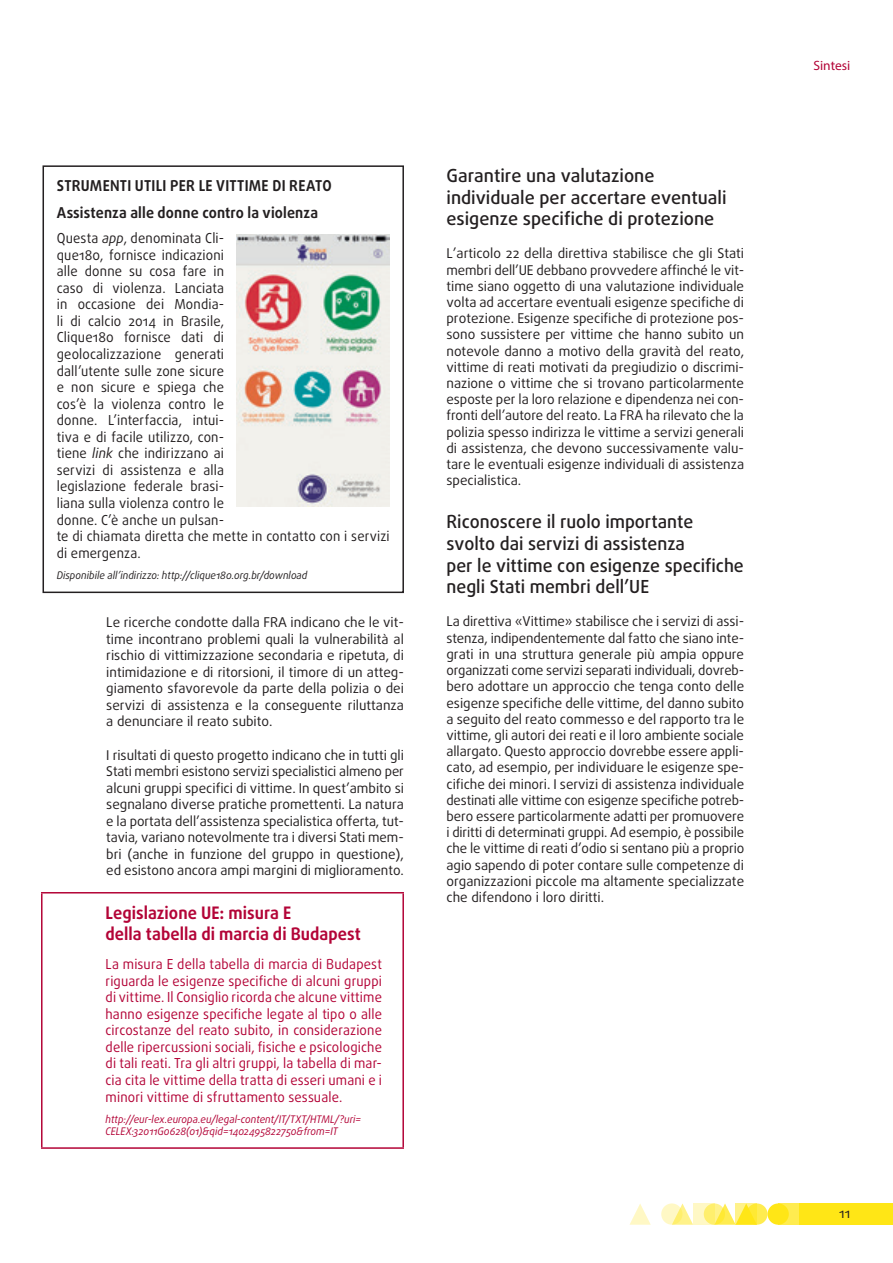
<style>
.page{position:relative;width:893px;height:1263px;background:#fff}
.page>*{position:absolute;margin:0;border:0;box-sizing:border-box;transform-origin:0 0}
.titles_h3{font:500 18px/21.6px "Daxline Pro";color:#231f20}
.red_title{font:700 17.25px/20.7px "Daxline Pro";letter-spacing:.005em;color:#b30437;scale:.95 1}
.t1{font:700 15px/26.5px "Daxline Pro";letter-spacing:.01em;color:#231f20;scale:.95 1}
.t2{font:13.8px/16.5px "Daxline Pro";letter-spacing:.01em;color:#231f20;scale:.95 1}
.red_body{font:13.8px/16.5px "Daxline Pro";letter-spacing:.01em;color:#b30437;text-align:justify;scale:.95 1}
.text_body_first{font:13.5px/16.2px "Daxline Pro";color:#231f20;text-align:justify}
.text_body{font:13.5px/16.5px "Daxline Pro";color:#231f20;text-align:justify}
.t3{font:13.5px "Myriad Pro";color:#b30437}
.red_source{font:italic 10.5px/12.6px "Daxline Pro";color:#b30437;scale:.95 1}
.t4{font:italic 10.5px "Daxline Pro";color:#231f20;scale:.95 1}
.s1{font-style:italic}
</style>
<div class="page">
<div style="left:746px;top:1203px;width:21px;height:22px;background:#ffec50;border-radius:50%"></div>
<div style="left:778px;top:1203px;width:21px;height:22px;background:#ffec50"></div>
<div style="left:799px;top:1203px;width:94px;height:22px;background:#ffe616"></div>
<svg style="left:675px;top:1203px;width:18px;height:22px"></svg>
<svg style="left:629px;top:1204px;width:22px;height:21px"></svg>
<div style="left:767px;top:1203px;width:22px;height:22px;background:#ffe616;border-radius:50%"></div>
<svg style="left:718px;top:1203px;width:18px;height:22px"></svg>
<svg style="left:704px;top:1203px;width:21px;height:22px"></svg>
<svg style="left:661px;top:1203px;width:21px;height:22px"></svg>
<svg style="left:736px;top:1203px;width:21px;height:22px"></svg>
<svg style="left:693px;top:1203px;width:21px;height:22px"></svg>
<div style="left:43px;top:165px;width:361px;height:428px;border:2px solid #231f20"></div>
<img style="left:237px;top:235px;width:152px;height:272px">
<hr style="left:41px;top:892px;width:363px;height:1px;background:#b30437">
<hr style="left:41px;top:893px;width:2px;height:254px;background:#b30437">
<hr style="left:402px;top:893px;width:2px;height:254px;background:#b30437">
<hr style="left:41px;top:1147px;width:363px;height:2px;background:#b30437">
<p class="t1" style="left:57px;top:173px;width:291px">STRUMENTI UTILI PER LE VITTIME DI REATO<br>Assistenza alle donne contro la violenza</p>
<p class="t2" style="left:57px;top:230px;width:352px">Questa <span class="s1">app</span>, denominata Cli‑<br>que180, fornisce indicazioni<br>alle donne su cosa fare in<br>caso di violenza. Lanciata<br>in occasione dei Mondia‑<br>li di calcio 2014 in Brasile,<br>Clique180 fornisce dati di<br>geolocalizzazione generati<br>dall’utente sulle zone sicure<br>e non sicure e spiega che<br>cos’è la violenza contro le<br>donne. L’interfaccia, intui‑<br>tiva e di facile utilizzo, con‑<br>tiene <span class="s1">link</span> che indirizzano ai<br>servizi di assistenza e alla<br>legislazione federale brasi‑<br>liana sulla violenza contro le<br>donne. C’è anche un pulsan‑<br>te di chiamata diretta che mette in contatto con i servizi di emergenza.</p>
<p class="t4" style="left:57px;top:568px;width:265px">Disponibile all’indirizzo: http://clique180.org.br/download</p>
<p class="text_body" style="left:106px;top:614px;width:299px">Le ricerche condotte dalla FRA indicano che le vit‑ time incontrano problemi quali la vulnerabilità al rischio di vittimizzazione secondaria e ripetuta, di intimidazione e di ritorsioni, il timore di un atteg‑ giamento sfavorevole da parte della polizia o dei servizi di assistenza e la conseguente riluttanza a denunciare il reato subito.</p>
<p class="text_body" style="left:106px;top:746px;width:299px">I risultati di questo progetto indicano che in tutti gli Stati membri esistono servizi specialistici almeno per alcuni gruppi specifici di vittime. In quest’ambito si segnalano diverse pratiche promettenti. La natura e la portata dell’assistenza specialistica offerta, tut‑ tavia, variano notevolmente tra i diversi Stati mem‑ bri (anche in funzione del gruppo in questione), ed esistono ancora ampi margini di miglioramento.</p>
<p class="red_title" style="left:106px;top:902px;width:270px">Legislazione UE: misura E<br>della tabella di marcia di Budapest</p>
<p class="red_body" style="left:106px;top:956px;width:292px">La misura E della tabella di marcia di Budapest riguarda le esigenze specifiche di alcuni gruppi di vittime. Il Consiglio ricorda che alcune vittime hanno esigenze specifiche legate al tipo o alle circostanze del reato subito, in considerazione delle ripercussioni sociali, fisiche e psicologiche di tali reati. Tra gli altri gruppi, la tabella di mar‑ cia cita le vittime della tratta di esseri umani e i minori vittime di sfruttamento sessuale.</p>
<p class="red_source" style="left:106px;top:1113px;width:271px">http://eur‑lex.europa.eu/legal‑content/IT/TXT/HTML/?uri=<br>CELEX:32011G0628(01)&amp;qid=1402495822750&amp;from=IT</p>
<p class="titles_h3" style="left:446px;top:165px;width:282px">Garantire una valutazione individuale per accertare eventuali esigenze specifiche di protezione</p>
<p class="text_body_first" style="left:446px;top:245px;width:299px">L’articolo 22 della direttiva stabilisce che gli Stati membri dell’UE debbano provvedere affinché le vit‑ time siano oggetto di una valutazione individuale volta ad accertare eventuali esigenze specifiche di protezione. Esigenze specifiche di protezione pos‑ sono sussistere per vittime che hanno subito un notevole danno a motivo della gravità del reato, vittime di reati motivati da pregiudizio o discrimi‑ nazione o vittime che si trovano particolarmente esposte per la loro relazione e dipendenza nei con‑ fronti dell’autore del reato. La FRA ha rilevato che la polizia spesso indirizza le vittime a servizi generali di assistenza, che devono successivamente valu‑ tare le eventuali esigenze individuali di assistenza specialistica.</p>
<p class="titles_h3" style="left:446px;top:511px;width:299px">Riconoscere il ruolo importante svolto dai servizi di assistenza<br>per le vittime con esigenze specifiche negli Stati membri dell’UE</p>
<p class="text_body_first" style="left:446px;top:614px;width:299px">La direttiva «Vittime» stabilisce che i servizi di assi‑ stenza, indipendentemente dal fatto che siano inte‑ grati in una struttura generale più ampia oppure organizzati come servizi separati individuali, dovreb‑ bero adottare un approccio che tenga conto delle esigenze specifiche delle vittime, del danno subito a seguito del reato commesso e del rapporto tra le vittime, gli autori dei reati e il loro ambiente sociale allargato. Questo approccio dovrebbe essere appli‑ cato, ad esempio, per individuare le esigenze spe‑ cifiche dei minori. I servizi di assistenza individuale destinati alle vittime con esigenze specifiche potreb‑ bero essere particolarmente adatti per promuovere i diritti di determinati gruppi. Ad esempio, è possibile che le vittime di reati d’odio si sentano più a proprio agio sapendo di poter contare sulle competenze di organizzazioni piccole ma altamente specializzate che difendono i loro diritti.</p>
<p class="t3" style="left:813px;top:57px;width:39px">Sintesi</p>
<p class="text_body_first" style="left:839px;top:1205px;width:13px">11</p>
</div>
